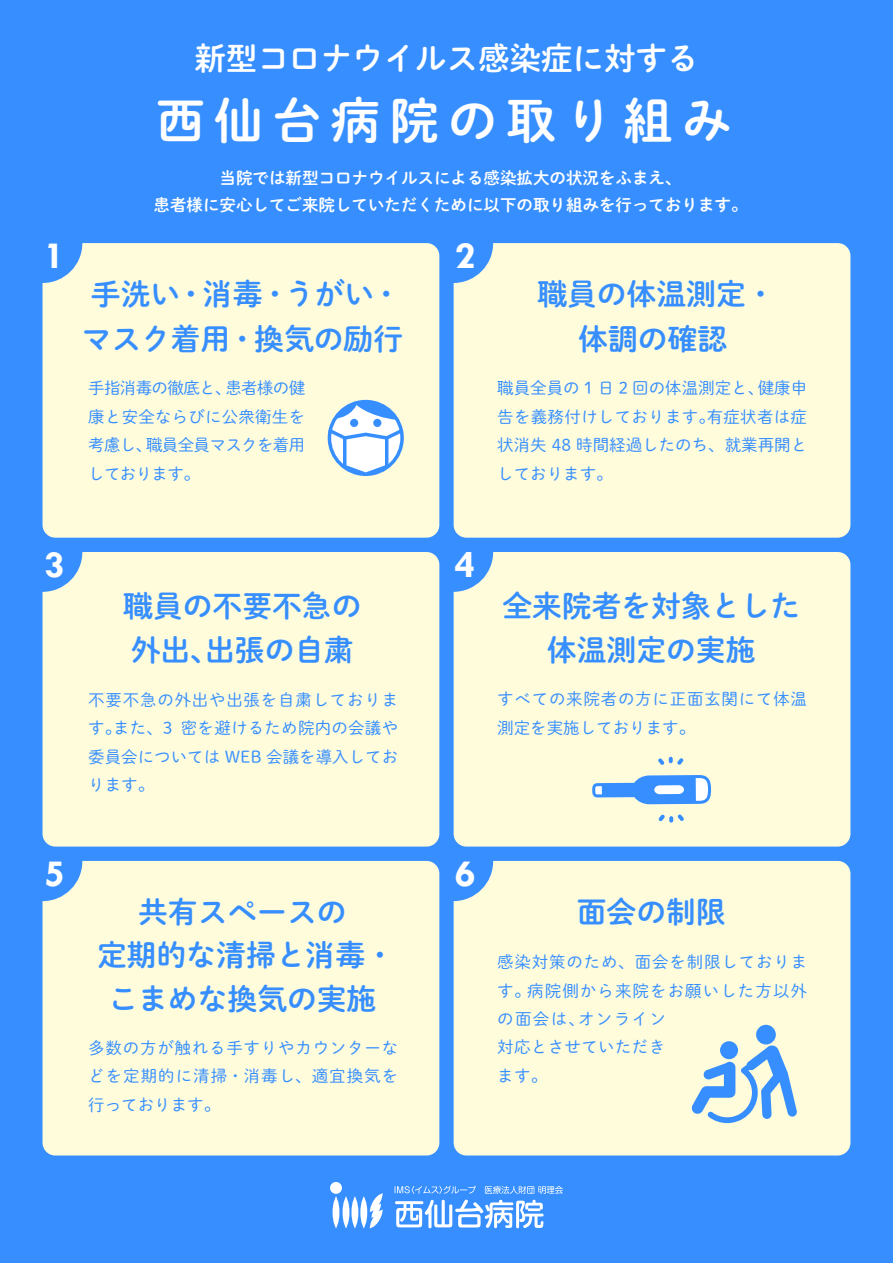
<style>
.page{position:relative;width:893px;height:1263px;background:#378fff}
.page>*{position:absolute;margin:0;border:0;box-sizing:border-box;transform-origin:0 0}
.t1{font:49.5px "DNP Shuei M Go Std B";letter-spacing:.18em;color:#fff}
.t2{font:700 39px "Tw Cen";color:#fff}
.t3{font:31.5px "DNP Shuei M Go Std B";color:#fff}
.t4{font:29.7px/44.7px "DNP Shuei M Go Std B";color:#378fff;text-align:center}
.t5{font:16.5px/28.5px "DNP Shuei M Go Std L";letter-spacing:.015em;color:#378fff;text-align:justify}
.t6{font:16.5px/27px "DNP Shuei M Go Std B";color:#fff;text-align:center}
.t7{font:16.5px/28.5px "DNP Shuei M Go Std L";letter-spacing:.05em;color:#378fff}
.t8{font:16.5px/28.5px "DNP Shuei M Go Std L";letter-spacing:.045em;color:#378fff}
</style>
<div class="page">
<div style="left:454px;top:243px;width:396px;height:295px;background:#fffcdc"></div>
<div style="left:454px;top:552px;width:396px;height:294px;background:#fffcdc"></div>
<div style="left:43px;top:861px;width:396px;height:294px;background:#fffcdc"></div>
<div style="left:454px;top:861px;width:396px;height:294px;background:#fffcdc"></div>
<div style="left:43px;top:552px;width:396px;height:294px;background:#fffcdc"></div>
<div style="left:43px;top:243px;width:396px;height:295px;background:#fffcdc"></div>
<svg style="left:592px;top:757px;width:119px;height:66px"></svg>
<svg style="left:328px;top:398px;width:76px;height:78px"></svg>
<svg style="left:691px;top:1044px;width:106px;height:79px"></svg>
<div style="left:720px;top:1041px;width:18px;height:18px;background:#378fff;border-radius:50%"></div>
<div style="left:756px;top:1025px;width:20px;height:19px;background:#378fff;border-radius:50%"></div>
<div style="left:330px;top:1182px;width:12px;height:12px;background:#fff;border-radius:50%"></div>
<div style="left:333px;top:1196px;width:6px;height:32px;background:#fff;border-radius:50%"></div>
<div style="left:343px;top:1196px;width:6px;height:32px;background:#fff;border-radius:50%"></div>
<svg style="left:351px;top:1196px;width:7px;height:32px"></svg>
<svg style="left:360px;top:1196px;width:7px;height:32px"></svg>
<svg style="left:370px;top:1193px;width:13px;height:35px"></svg>
<svg style="left:395px;top:1200px;width:148px;height:28px"></svg>
<svg style="left:395px;top:1186px;width:81px;height:8px"></svg>
<svg style="left:485px;top:1186px;width:78px;height:8px"></svg>
<h3 class="t3" style="left:194px;top:35px;width:505px">新型コロナウイルス感染症に対する</h3>
<h1 class="t1" style="left:156px;top:83px;width:577px">西仙台病院の取り組み</h1>
<p class="t6" style="left:154px;top:164px;width:595px">当院では新型コロナウイルスによる感染拡大の状況をふまえ、<br>患者様に安心してご来院していただくために以下の取り組みを行っております。</p>
<h2 class="t2" style="left:44px;top:232px;width:22px">1</h2>
<h2 class="t2" style="left:455px;top:232px;width:22px">2</h2>
<h3 class="t4" style="left:82px;top:271px;width:323px">手洗い・消毒・うがい・マスク着用・換気の励行</h3>
<p class="t5" style="left:88px;top:373px;width:218px">手指消毒の徹底と、患者様の健康と安全ならびに公衆衛生を考慮し、職員全員マスクを着用しております。</p>
<h3 class="t4" style="left:537px;top:271px;width:240px">職員の体温測定・体調の確認</h3>
<p class="t5" style="left:497px;top:373px;width:311px">職員全員の 1 日 2 回の体温測定と、健康申告を義務付けしております。有症状者は症状消失 48 時間経過したのち、就業再開としております。</p>
<h2 class="t2" style="left:44px;top:541px;width:22px">3</h2>
<h2 class="t2" style="left:455px;top:541px;width:22px">4</h2>
<h3 class="t4" style="left:123px;top:582px;width:240px;text-align:left">職員の不要不急の外出、出張の自粛</h3>
<p class="t5" style="left:88px;top:685px;width:311px">不要不急の外出や出張を自粛しております。また、3 密を避けるため院内の会議や委員会については WEB 会議を導入しております。</p>
<h3 class="t4" style="left:502px;top:582px;width:299px">全来院者を対象とした体温測定の実施</h3>
<p class="t8" style="left:497px;top:684px;width:311px">すべての来院者の方に正面玄関にて体温測定を実施しております。</p>
<h2 class="t2" style="left:44px;top:850px;width:22px">5</h2>
<h2 class="t2" style="left:455px;top:850px;width:22px">6</h2>
<h3 class="t4" style="left:97px;top:889px;width:299px;line-height:43.5px">共有スペースの<br>定期的な清掃と消毒・こまめな換気の実施</h3>
<p class="t5" style="left:88px;top:1033px;width:311px">多数の方が触れる手すりやカウンターなどを定期的に清掃・消毒し、適宜換気を行っております。</p>
<h3 class="t4" style="left:577px;top:888px;width:150px">面会の制限</h3>
<p class="t7" style="left:497px;top:947px;width:312px">感染対策のため、面会を制限しております。病院側から来院をお願いした方以外の面会は、オンライン<br>対応とさせていただき<br>ます。</p>
</div>
